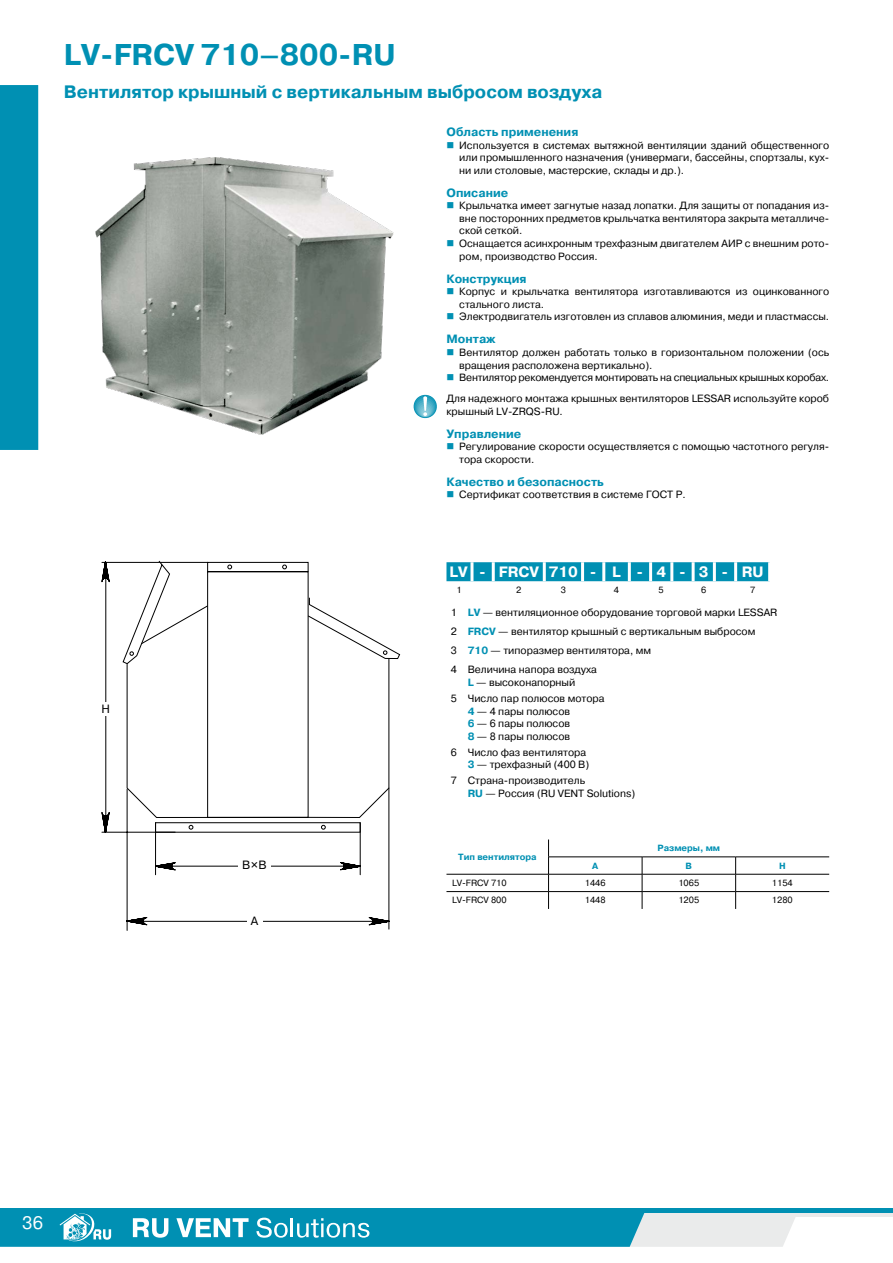
<style>
.page{position:relative;width:893px;height:1263px;background:#fff}
.page>*{position:absolute;margin:0;border:0;box-sizing:border-box;transform-origin:0 0}
.t1{font:700 30px "Pragmatica";color:#0090b3}
.t2{font:700 18px "Pragmatica";color:#0090b3}
.t3{font:18px "Pragmatica";color:#fff}
.t4{font:700 15px "Pragmatica";color:#fff}
.t5{font:700 12px "Pragmatica";color:#0090b3}
.t6{font:12px "Pragmatica";color:#000}
.t7{font:10.5px/12.6px "Pragmatica";color:#000}
.t8{font:9px "Pragmatica";color:#000}
.t9{font:700 9px "Pragmatica";color:#0090b3}
.s1{font-weight:700}
.s2{font-weight:700;color:#0090b3}
</style>
<div class="page">
<svg style="left:797px;top:1212px;width:96px;height:4px"></svg>
<hr style="left:0;top:1208px;width:893px;height:4px;background:#0090b3">
<div style="left:0;top:85px;width:38px;height:365px;background:#0090b3"></div>
<svg style="left:0;top:1212px;width:797px;height:35px;background:#43abc4"></svg>
<svg style="left:446px;top:562px;width:322px;height:19px;background:#0592b4"></svg>
<hr style="left:470px;top:562px;width:3px;height:19px;background:#fff">
<hr style="left:492px;top:562px;width:3px;height:19px;background:#fff">
<hr style="left:543px;top:562px;width:3px;height:19px;background:#fff">
<hr style="left:581px;top:562px;width:3px;height:19px;background:#fff">
<hr style="left:602px;top:562px;width:3px;height:19px;background:#fff">
<hr style="left:628px;top:562px;width:3px;height:19px;background:#fff">
<hr style="left:649px;top:562px;width:3px;height:19px;background:#fff">
<hr style="left:670px;top:562px;width:3px;height:19px;background:#fff">
<hr style="left:692px;top:562px;width:3px;height:19px;background:#fff">
<hr style="left:713px;top:562px;width:3px;height:19px;background:#fff">
<hr style="left:734px;top:562px;width:3px;height:19px;background:#fff">
<svg style="left:101px;top:561px;width:288px;height:370px"></svg>
<div style="left:247px;top:915px;width:15px;height:13px;background:#fff"></div>
<div style="left:238px;top:860px;width:33px;height:13px;background:#fff"></div>
<div style="left:98px;top:702px;width:16px;height:14px;background:#fff"></div>
<img style="left:95px;top:157px;width:299px;height:278px">
<svg style="left:413px;top:394px;width:24px;height:25px"></svg>
<hr style="left:548px;top:857px;width:94px;height:1px;background:#000">
<hr style="left:642px;top:857px;width:94px;height:1px;background:#000">
<hr style="left:736px;top:857px;width:93px;height:1px;background:#000">
<hr style="left:446px;top:874px;width:103px;height:1px;background:#000">
<hr style="left:549px;top:874px;width:93px;height:1px;background:#000">
<hr style="left:642px;top:874px;width:94px;height:1px;background:#000">
<hr style="left:736px;top:874px;width:93px;height:1px;background:#000">
<hr style="left:446px;top:891px;width:103px;height:1px;background:#000">
<hr style="left:549px;top:891px;width:93px;height:1px;background:#000">
<svg style="left:548px;top:839px;width:1px;height:70px"></svg>
<hr style="left:642px;top:891px;width:94px;height:1px;background:#000">
<svg style="left:642px;top:857px;width:1px;height:52px"></svg>
<hr style="left:736px;top:891px;width:93px;height:1px;background:#000">
<svg style="left:735px;top:857px;width:1px;height:52px"></svg>
<h1 class="t1" style="left:64px;top:35px;width:333px">LV-FRCV 710–800-RU</h1>
<h2 class="t2" style="left:64px;top:80px;width:540px">Вентилятор крышный с вертикальным выбросом воздуха</h2>
<p class="t5" style="left:446px;top:124px;width:133px">Область применения</p>
<p class="t7" style="left:459px;top:139px;width:371px;text-align:justify">Используется в системах вытяжной вентиляции зданий общественного или промышленного назначения (универмаги, бассейны, спортзалы, кух&shy;ни или столовые, мастерские, склады и др.).</p>
<p class="t5" style="left:446px;top:185px;width:63px">Описание</p>
<p class="t7" style="left:459px;top:200px;width:371px">Крыльчатка имеет загнутые назад лопатки. Для защиты от попадания из&shy;вне посторонних предметов крыльчатка вентилятора закрыта металличе&shy;ской сеткой.<br>Оснащается асинхронным трехфазным двигателем АИР с внешним рото&shy;ром, производство Россия.</p>
<p class="t5" style="left:446px;top:271px;width:81px">Конструкция</p>
<p class="t7" style="left:459px;top:285px;width:371px">Корпус и крыльчатка вентилятора изготавливаются из оцинкованного стального листа.<br>Электродвигатель изготовлен из сплавов алюминия, меди и пластмассы.</p>
<p class="t5" style="left:446px;top:331px;width:51px">Монтаж</p>
<p class="t7" style="left:459px;top:346px;width:371px">Вентилятор должен работать только в горизонтальном положении (ось вращения расположена вертикально).<br>Вентилятор рекомендуется монтировать на специальных крышных коробах.</p>
<p class="t7" style="left:446px;top:393px;width:384px">Для надежного монтажа крышных вентиляторов LESSAR используйте короб крышный LV-ZRQS-RU.</p>
<p class="t5" style="left:446px;top:426px;width:76px">Управление</p>
<p class="t7" style="left:459px;top:441px;width:371px">Регулирование скорости осуществляется с помощью частотного регуля&shy;тора скорости.</p>
<p class="t5" style="left:446px;top:474px;width:159px">Качество и безопасность</p>
<p class="t7" style="left:459px;top:489px;width:228px">Сертификат соответствия в системе ГОСТ Р.</p>
<p class="t6" style="left:101px;top:701px;width:10px">H</p>
<p class="t6" style="left:242px;top:858px;width:26px">B<span class="s1">×</span>B</p>
<p class="t6" style="left:251px;top:913px;width:9px">A</p>
<h3 class="t4" style="left:449px;top:562px;width:316px">LV-FRCV710- L -4-3-RU</h3>
<p class="t8" style="left:457px;top:584px;width:7px">1</p>
<p class="t8" style="left:516px;top:584px;width:7px">2</p>
<p class="t8" style="left:561px;top:584px;width:7px">3</p>
<p class="t8" style="left:614px;top:584px;width:7px">4</p>
<p class="t8" style="left:659px;top:584px;width:7px">5</p>
<p class="t8" style="left:701px;top:584px;width:7px">6</p>
<p class="t8" style="left:750px;top:584px;width:7px">7</p>
<p class="t7" style="left:451px;top:603px;width:328px;line-height:19.2px">1 <span class="s2">LV</span> — вентиляционное оборудование торговой марки LESSAR 2 <span class="s2">FRCV</span> — вентилятор крышный с вертикальным выбросом<br>3 <span class="s2">710</span> — типоразмер вентилятора, мм<br>4 Величина напора воздуха</p>
<p class="t7" style="left:451px;top:675px;width:155px;line-height:15.9px;text-indent:17px"><span class="s2">L</span> — высоконапорный<br>5 Число пар полюсов мотора</p>
<p class="t7" style="left:468px;top:705px;width:104px;text-align:justify"><span class="s2">4</span> — 4 пары полюсов <span class="s2">6</span> — 6 пары полюсов <span class="s2">8</span> — 8 пары полюсов</p>
<p class="t7" style="left:451px;top:746px;width:140px;text-align:right">6 Число фаз вентилятора<br><span class="s2">3</span> — трехфазный (400 В)</p>
<p class="t7" style="left:468px;top:774px;width:169px;text-indent:-17px">7 Страна-производитель<br><span class="s2">RU</span> — Россия (RU VENT Solutions)</p>
<p class="t9" style="left:458px;top:851px;width:80px">Тип вентилятора</p>
<p class="t9" style="left:657px;top:842px;width:64px">Размеры, мм</p>
<p class="t9" style="left:592px;top:860px;width:8px">А</p>
<p class="t9" style="left:686px;top:860px;width:8px">B</p>
<p class="t9" style="left:779px;top:860px;width:8px">H</p>
<p class="t8" style="left:452px;top:877px;width:56px">LV-FRCV 710</p>
<p class="t8" style="left:585px;top:877px;width:22px">1446</p>
<p class="t8" style="left:678px;top:877px;width:22px">1065</p>
<p class="t8" style="left:772px;top:877px;width:22px">1154</p>
<p class="t8" style="left:452px;top:895px;width:56px">LV-FRCV 800</p>
<p class="t8" style="left:585px;top:895px;width:22px">1448</p>
<p class="t8" style="left:678px;top:895px;width:22px">1205</p>
<p class="t8" style="left:772px;top:895px;width:22px">1280</p>
<h2 class="t3" style="left:22px;top:1212px;width:23px">36</h2>
</div>
